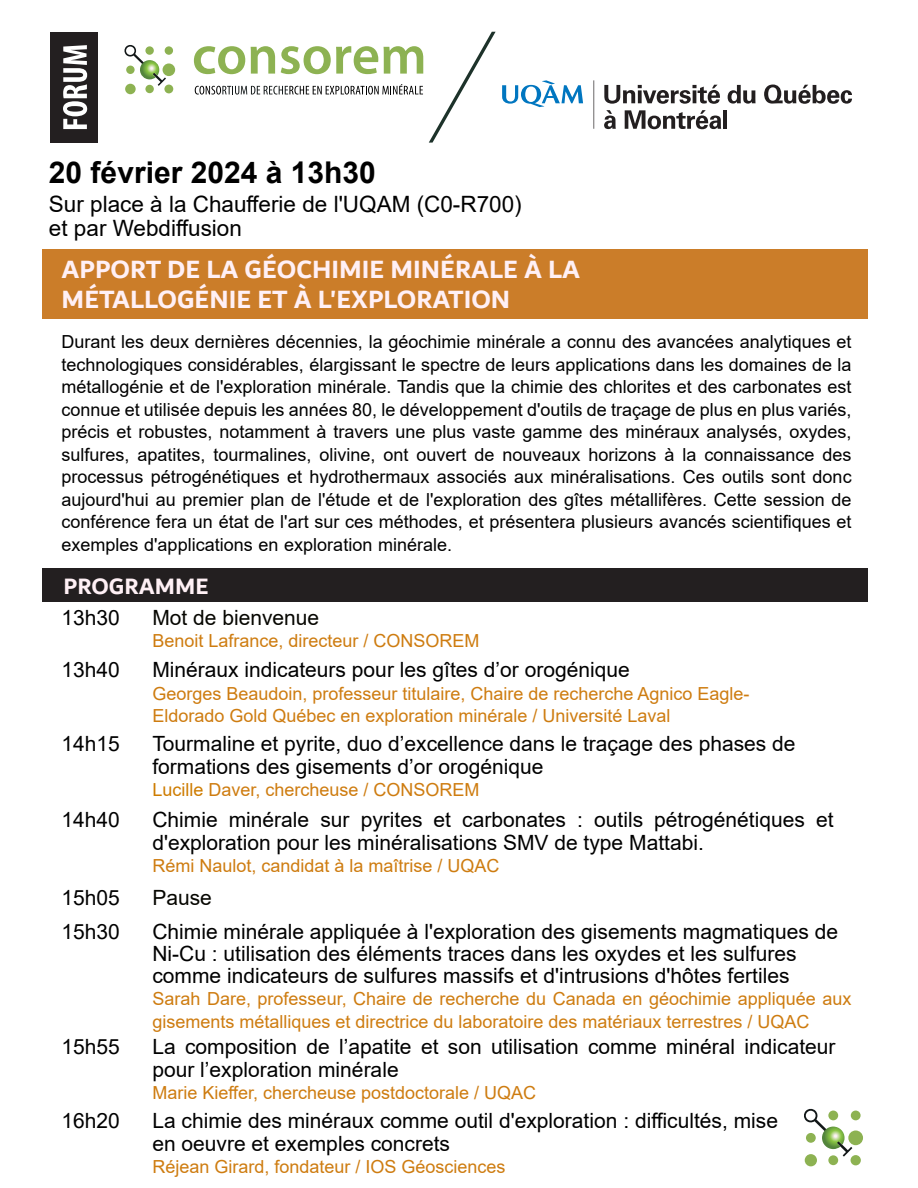
<style>
.page{position:relative;width:918px;height:1188px;background:#fff}
.page>*{position:absolute;margin:0;border:0;box-sizing:border-box;transform-origin:0 0}
.t1{font:700 30px "Arial";color:#000}
.t2{font:700 27px/30px "Dubai";color:#fff0f5}
.t3{font:700 24px "Dubai";color:#fff0f5}
.t4{font:22.5px/24px "Arial";color:#000}
.t5{font:21px/22.5px "Arial";color:#000}
.t6{font:21px "Arial";color:#060600}
.t7{font:18px/22.5px "Arial";color:#000;text-align:justify}
.t8{font:18px/22.5px "Arial";color:#ce7c10}
.s1{color:#ce7c00}
</style>
<div class="page">
<div style="left:42px;top:249px;width:825px;height:70px;background:#cb7d29"></div>
<div style="left:805px;top:1154px;width:12px;height:12px;background:#8db252;border-radius:50%"></div>
<div style="left:828px;top:1155px;width:10px;height:10px;background:#8db252;border-radius:50%"></div>
<div style="left:851px;top:1155px;width:10px;height:10px;background:#8db252;border-radius:50%"></div>
<div style="left:848px;top:1131px;width:15px;height:14px;background:#8db252;border-radius:50%"></div>
<div style="left:851px;top:1111px;width:10px;height:9px;background:#8db252;border-radius:50%"></div>
<svg style="left:804px;top:1108px;width:48px;height:49px"></svg>
<div style="left:50px;top:32px;width:48px;height:111px;background:#231f20"></div>
<svg style="left:429px;top:32px;width:67px;height:111px"></svg>
<svg style="left:63px;top:45px;width:24px;height:84px"></svg>
<svg style="left:194px;top:46px;width:51px;height:28px"></svg>
<svg style="left:251px;top:46px;width:24px;height:28px"></svg>
<svg style="left:281px;top:46px;width:97px;height:28px"></svg>
<svg style="left:384px;top:46px;width:39px;height:28px"></svg>
<svg style="left:195px;top:84px;width:228px;height:11px"></svg>
<div style="left:125px;top:84px;width:11px;height:10px;background:#8db252;border-radius:50%"></div>
<div style="left:145px;top:85px;width:9px;height:8px;background:#8db252;border-radius:50%"></div>
<div style="left:164px;top:85px;width:9px;height:8px;background:#8db252;border-radius:50%"></div>
<div style="left:163px;top:63px;width:12px;height:13px;background:#8db252;border-radius:50%"></div>
<div style="left:165px;top:46px;width:8px;height:9px;background:#8db252;border-radius:50%"></div>
<svg style="left:124px;top:45px;width:42px;height:41px"></svg>
<svg style="left:502px;top:80px;width:81px;height:27px"></svg>
<hr style="left:594px;top:80px;width:1px;height:49px;background:#231f20">
<svg style="left:604px;top:85px;width:116px;height:19px"></svg>
<svg style="left:728px;top:85px;width:28px;height:19px"></svg>
<svg style="left:764px;top:85px;width:88px;height:19px"></svg>
<svg style="left:604px;top:110px;width:12px;height:19px"></svg>
<svg style="left:625px;top:110px;width:96px;height:19px"></svg>
<hr style="left:723px;top:110px;width:4px;height:19px;background:#231f20">
<div style="left:42px;top:569px;width:825px;height:33px;background:#231f20"></div>
<h1 class="t1" style="left:49px;top:161px;width:328px">20 février 2024 à 13h30</h1>
<p class="t4" style="left:49px;top:195px;width:474px">Sur place à la Chaufferie de l'UQAM (C0-R700) et par Webdiffusion</p>
<h2 class="t2" style="left:62px;top:256px;width:520px">APPORT DE LA GÉOCHIMIE MINÉRALE À LA<br>MÉTALLOGÉNIE ET À L'EXPLORATION</h2>
<p class="t7" style="left:61px;top:333px;width:792px">Durant les deux dernières décennies, la géochimie minérale a connu des avancées analytiques et technologiques considérables, élargissant le spectre de leurs applications dans les domaines de la métallogénie et de l'exploration minérale. Tandis que la chimie des chlorites et des carbonates est connue et utilisée depuis les années 80, le développement d'outils de traçage de plus en plus variés, précis et robustes, notamment à travers une plus vaste gamme des minéraux analysés, oxydes, sulfures, apatites, tourmalines, olivine, ont ouvert de nouveaux horizons à la connaissance des processus pétrogénétiques et hydrothermaux associés aux minéralisations. Ces outils sont donc aujourd'hui au premier plan de l'étude et de l'exploration des gîtes métallifères. Cette session de conférence fera un état de l'art sur ces méthodes, et présentera plusieurs avancés scientifiques et exemples d'applications en exploration minérale.</p>
<h3 class="t3" style="left:64px;top:576px;width:147px">PROGRAMME</h3>
<p class="t5" style="left:61px;top:608px;width:60px">13h30</p>
<p class="t6" style="left:152px;top:610px;width:168px">Mot de bienvenue</p>
<p class="t8" style="left:152px;top:631px;width:329px">Benoit Lafrance, directeur / CONSOREM</p>
<p class="t5" style="left:61px;top:661px;width:60px">13h40</p>
<p class="t5" style="left:152px;top:661px;width:479px">Minéraux indicateurs pour les gîtes d’or orogénique</p>
<p class="t8" style="left:152px;top:684px;width:599px">Georges Beaudoin, professeur titulaire, Chaire de recherche Agnico Eagle-<br>Eldorado Gold Québec en exploration minérale / Université Laval</p>
<p class="t5" style="left:61px;top:735px;width:60px">14h15</p>
<p class="t5" style="left:152px;top:735px;width:645px">Tourmaline et pyrite, duo d’excellence dans le traçage des phases de formations des gisements d’or orogénique</p>
<p class="t8" style="left:152px;top:780px;width:329px"><span class="s1">Lucille</span> Daver, chercheuse / CONSOREM</p>
<p class="t5" style="left:61px;top:811px;width:60px">14h40</p>
<p class="t5" style="left:152px;top:811px;width:683px">Chimie minérale sur pyrites et carbonates : outils pétrogénétiques et d'exploration pour les minéralisations SMV de type Mattabi.</p>
<p class="t8" style="left:152px;top:856px;width:349px">Rémi Naulot, candidat à la maîtrise / UQAC</p>
<p class="t5" style="left:61px;top:888px;width:60px">15h05</p>
<p class="t6" style="left:152px;top:889px;width:61px">Pause</p>
<p class="t5" style="left:61px;top:923px;width:60px">15h30</p>
<p class="t5" style="left:152px;top:923px;width:687px;line-height:21.8px">Chimie minérale appliquée à l'exploration des gisements magmatiques de<br>Ni-Cu : utilisation des éléments traces dans les oxydes et les sulfures comme indicateurs de sulfures massifs et d'intrusions d'hôtes fertiles</p>
<p class="t8" style="left:152px;top:989px;width:701px">Sarah Dare, professeur, Chaire de recherche du Canada en géochimie appliquée aux gisements métalliques et directrice du laboratoire des matériaux terrestres / UQAC</p>
<p class="t5" style="left:61px;top:1038px;width:60px">15h55</p>
<p class="t5" style="left:152px;top:1038px;width:685px">La composition de l’apatite et son utilisation comme minéral indicateur pour l’exploration minérale</p>
<p class="t8" style="left:152px;top:1083px;width:385px">Marie Kieffer, chercheuse postdoctorale / UQAC</p>
<p class="t5" style="left:61px;top:1112px;width:60px">16h20</p>
<p class="t5" style="left:152px;top:1112px;width:627px">La chimie des minéraux comme outil d'exploration : difficultés, mise en oeuvre et exemples concrets</p>
<p class="t8" style="left:152px;top:1157px;width:355px">Réjean Girard, fondateur / IOS Géosciences</p>
</div>
